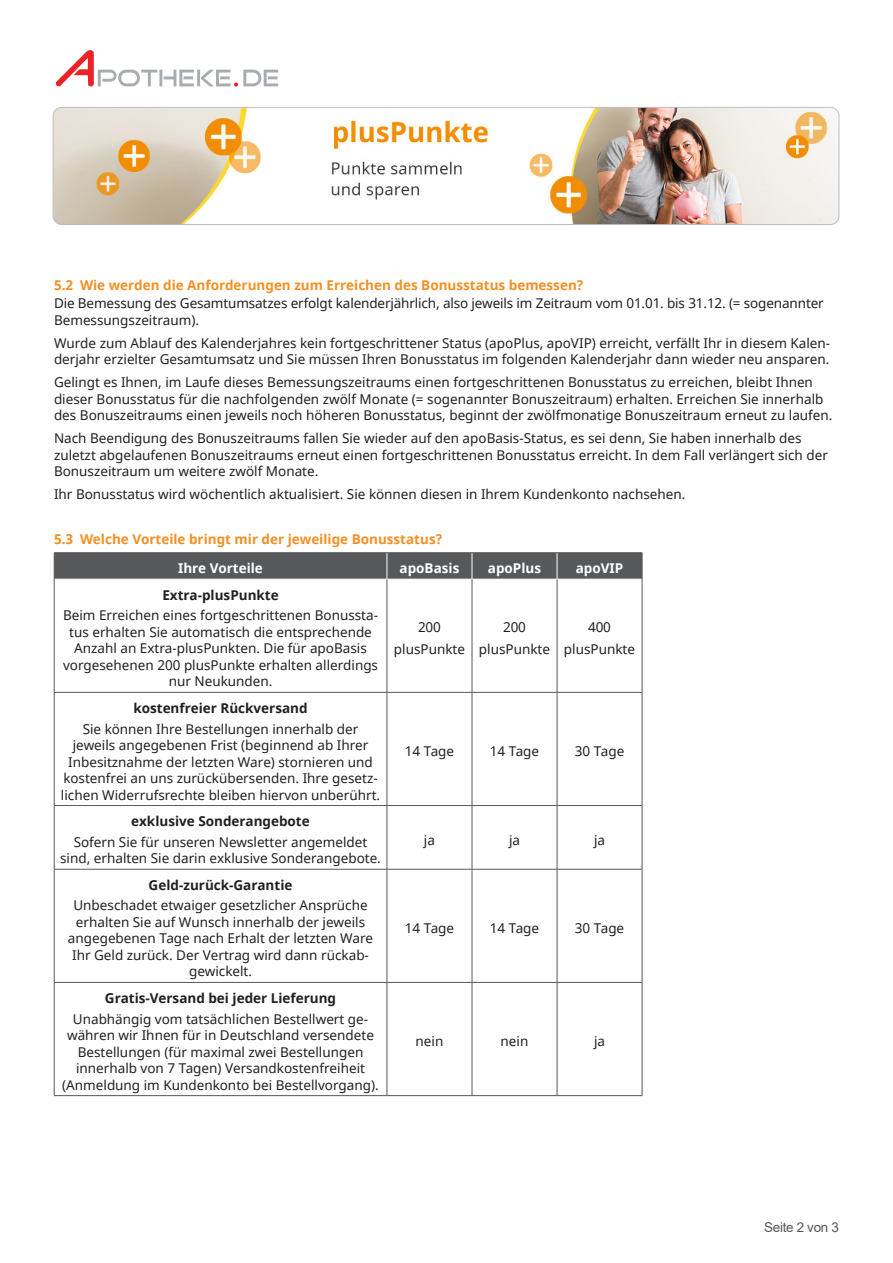
<style>
.page{position:relative;width:893px;height:1263px;background:#fff}
.page>*{position:absolute;margin:0;border:0;box-sizing:border-box;transform-origin:0 0}
.t1{font:13.5px/16.5px "Noto Sans";color:#231f20;text-align:center}
.t2{font:700 13.5px "Noto Sans";color:#f48f23}
.t3{font:700 13.5px "Noto Sans";color:#231f20}
.t4{font:700 13.5px "Noto Sans";color:#fff}
.t5{font:13.5px "Arial";letter-spacing:-.025em;color:#57585a}
</style>
<div class="page">
<svg style="left:55px;top:50px;width:223px;height:37px"></svg>
<img style="left:53px;top:107px;width:786px;height:118px">
<div style="left:53px;top:107px;width:786px;height:118px;border:1px solid #bcbdc0;border-radius:9px"></div>
<hr style="left:54px;top:579px;width:1px;height:113px;background:#57585a">
<hr style="left:387px;top:579px;width:1px;height:113px;background:#57585a">
<hr style="left:472px;top:579px;width:1px;height:113px;background:#57585a">
<hr style="left:557px;top:579px;width:1px;height:113px;background:#57585a">
<hr style="left:642px;top:579px;width:1px;height:113px;background:#57585a">
<hr style="left:54px;top:692px;width:333px;height:1px;background:#57585a">
<hr style="left:54px;top:692px;width:1px;height:113px;background:#57585a">
<hr style="left:387px;top:692px;width:85px;height:1px;background:#57585a">
<hr style="left:387px;top:692px;width:1px;height:113px;background:#57585a">
<hr style="left:472px;top:692px;width:85px;height:1px;background:#57585a">
<hr style="left:472px;top:692px;width:1px;height:113px;background:#57585a">
<hr style="left:557px;top:692px;width:85px;height:1px;background:#57585a">
<hr style="left:557px;top:692px;width:1px;height:113px;background:#57585a">
<hr style="left:642px;top:692px;width:1px;height:113px;background:#57585a">
<hr style="left:54px;top:805px;width:333px;height:1px;background:#57585a">
<hr style="left:54px;top:806px;width:1px;height:63px;background:#57585a">
<hr style="left:387px;top:805px;width:85px;height:1px;background:#57585a">
<hr style="left:387px;top:806px;width:1px;height:63px;background:#57585a">
<hr style="left:472px;top:805px;width:85px;height:1px;background:#57585a">
<hr style="left:472px;top:806px;width:1px;height:63px;background:#57585a">
<hr style="left:557px;top:805px;width:85px;height:1px;background:#57585a">
<hr style="left:557px;top:806px;width:1px;height:63px;background:#57585a">
<hr style="left:642px;top:806px;width:1px;height:63px;background:#57585a">
<hr style="left:54px;top:869px;width:333px;height:1px;background:#57585a">
<hr style="left:54px;top:869px;width:1px;height:113px;background:#57585a">
<hr style="left:387px;top:869px;width:85px;height:1px;background:#57585a">
<hr style="left:387px;top:869px;width:1px;height:113px;background:#57585a">
<hr style="left:472px;top:869px;width:85px;height:1px;background:#57585a">
<hr style="left:472px;top:869px;width:1px;height:113px;background:#57585a">
<hr style="left:557px;top:869px;width:85px;height:1px;background:#57585a">
<hr style="left:557px;top:869px;width:1px;height:113px;background:#57585a">
<hr style="left:642px;top:869px;width:1px;height:113px;background:#57585a">
<hr style="left:54px;top:982px;width:333px;height:1px;background:#57585a">
<hr style="left:54px;top:982px;width:1px;height:113px;background:#57585a">
<hr style="left:387px;top:982px;width:85px;height:1px;background:#57585a">
<hr style="left:387px;top:982px;width:1px;height:113px;background:#57585a">
<hr style="left:472px;top:982px;width:85px;height:1px;background:#57585a">
<hr style="left:472px;top:982px;width:1px;height:113px;background:#57585a">
<hr style="left:557px;top:982px;width:85px;height:1px;background:#57585a">
<hr style="left:557px;top:982px;width:1px;height:113px;background:#57585a">
<hr style="left:642px;top:982px;width:1px;height:113px;background:#57585a">
<hr style="left:54px;top:1095px;width:333px;height:1px;background:#57585a">
<hr style="left:387px;top:1095px;width:85px;height:1px;background:#57585a">
<hr style="left:472px;top:1095px;width:85px;height:1px;background:#57585a">
<hr style="left:557px;top:1095px;width:85px;height:1px;background:#57585a">
<div style="left:54px;top:553px;width:589px;height:26px;background:#57585a"></div>
<hr style="left:54px;top:552px;width:333px;height:1px;background:#57585a">
<hr style="left:387px;top:552px;width:85px;height:1px;background:#57585a">
<hr style="left:472px;top:552px;width:85px;height:1px;background:#57585a">
<hr style="left:557px;top:552px;width:85px;height:1px;background:#57585a">
<p class="t2" style="left:54px;top:275px;width:531px">5.2 Wie werden die Anforderungen zum Erreichen des Bonusstatus bemessen?</p>
<p class="t1" style="left:54px;top:295px;width:771px;text-align:left">Die Bemessung des Gesamtumsatzes erfolgt kalenderjährlich, also jeweils im Zeitraum vom 01.01. bis 31.12. (= sogenannter<br>Bemessungszeitraum).</p>
<p class="t1" style="left:54px;top:334px;width:778px;text-align:left">Wurde zum Ablauf des Kalenderjahres kein fortgeschrittener Status (apoPlus, apoVIP) erreicht, verfällt Ihr in diesem Kalen&shy;derjahr erzielter Gesamtumsatz und Sie müssen Ihren Bonusstatus im folgenden Kalenderjahr dann wieder neu ansparen.</p>
<p class="t1" style="left:54px;top:374px;width:780px;text-align:left">Gelingt es Ihnen, im Laufe dieses Bemessungszeitraums einen fortgeschrittenen Bonusstatus zu erreichen, bleibt Ihnen dieser Bonusstatus für die nachfolgenden zwölf Monate (= sogenannter Bonuszeitraum) erhalten. Erreichen Sie innerhalb des Bonuszeitraums einen jeweils noch höheren Bonusstatus, beginnt der zwölfmonatige Bonuszeitraum erneut zu laufen.</p>
<p class="t1" style="left:54px;top:430px;width:775px;text-align:left">Nach Beendigung des Bonuszeitraums fallen Sie wieder auf den apoBasis-Status, es sei denn, Sie haben innerhalb des zuletzt abgelaufenen Bonuszeitraums erneut einen fortgeschrittenen Bonusstatus erreicht. In dem Fall verlängert sich der<br>Bonuszeitraum um weitere zwölf Monate.</p>
<p class="t1" style="left:54px;top:485px;width:633px">Ihr Bonusstatus wird wöchentlich aktualisiert. Sie können diesen in Ihrem Kundenkonto nachsehen.</p>
<p class="t2" style="left:54px;top:530px;width:390px">5.3 Welche Vorteile bringt mir der jeweilige Bonusstatus?</p>
<p class="t4" style="left:178px;top:559px;width:86px">Ihre Vorteile</p>
<p class="t4" style="left:400px;top:559px;width:61px">apoBasis</p>
<p class="t4" style="left:488px;top:559px;width:55px">apoPlus</p>
<p class="t4" style="left:576px;top:559px;width:49px">apoVIP</p>
<p class="t3" style="left:162px;top:585px;width:118px">Extra-plusPunkte</p>
<p class="t1" style="left:63px;top:607px;width:317px">Beim Erreichen eines fortgeschrittenen Bonussta&shy;tus erhalten Sie automatisch die entsprechende Anzahl an Extra-plusPunkten. Die für apoBasis vorgesehenen 200 plusPunkte erhalten allerdings nur Neukunden.</p>
<p class="t1" style="left:394px;top:615px;width:73px;line-height:23px">200 plusPunkte</p>
<p class="t1" style="left:479px;top:615px;width:73px;line-height:23px">200 plusPunkte</p>
<p class="t1" style="left:564px;top:615px;width:73px;line-height:23px">400 plusPunkte</p>
<p class="t3" style="left:133px;top:698px;width:176px">kostenfreier Rückversand</p>
<p class="t1" style="left:61px;top:720px;width:321px">Sie können Ihre Bestellungen innerhalb der jeweils angegebenen Frist (beginnend ab Ihrer Inbesitznahme der letzten Ware) stornieren und kostenfrei an uns zurückübersenden. Ihre gesetz&shy;lichen Widerrufsrechte bleiben hiervon unberührt.</p>
<p class="t1" style="left:405px;top:743px;width:51px">14 Tage</p>
<p class="t1" style="left:490px;top:743px;width:51px">14 Tage</p>
<p class="t1" style="left:575px;top:743px;width:51px">30 Tage</p>
<p class="t3" style="left:131px;top:811px;width:180px">exklusive Sonderangebote</p>
<p class="t1" style="left:60px;top:833px;width:322px">Sofern Sie für unseren Newsletter angemeldet sind, erhalten Sie darin exklusive Sonderangebote.</p>
<p class="t1" style="left:424px;top:831px;width:13px">ja</p>
<p class="t1" style="left:509px;top:831px;width:13px">ja</p>
<p class="t1" style="left:594px;top:831px;width:13px">ja</p>
<p class="t3" style="left:149px;top:875px;width:145px">Geld-zurück-Garantie</p>
<p class="t1" style="left:68px;top:897px;width:307px">Unbeschadet etwaiger gesetzlicher Ansprüche erhalten Sie auf Wunsch innerhalb der jeweils angegebenen Tage nach Erhalt der letzten Ware Ihr Geld zurück. Der Vertrag wird dann rückab&shy;gewickelt.</p>
<p class="t1" style="left:405px;top:919px;width:51px">14 Tage</p>
<p class="t1" style="left:490px;top:919px;width:51px">14 Tage</p>
<p class="t1" style="left:575px;top:919px;width:51px">30 Tage</p>
<p class="t3" style="left:105px;top:988px;width:233px">Gratis-Versand bei jeder Lieferung</p>
<p class="t1" style="left:62px;top:1010px;width:318px">Unabhängig vom tatsächlichen Bestellwert ge&shy;währen wir Ihnen für in Deutschland versendete Bestellungen (für maximal zwei Bestellungen innerhalb von 7 Tagen) Versandkostenfreiheit (Anmeldung im Kundenkonto bei Bestellvorgang).</p>
<p class="t1" style="left:416px;top:1033px;width:29px">nein</p>
<p class="t1" style="left:501px;top:1033px;width:29px">nein</p>
<p class="t1" style="left:594px;top:1033px;width:13px">ja</p>
<p class="t5" style="left:764px;top:1217px;width:76px">Seite 2 von 3</p>
</div>
